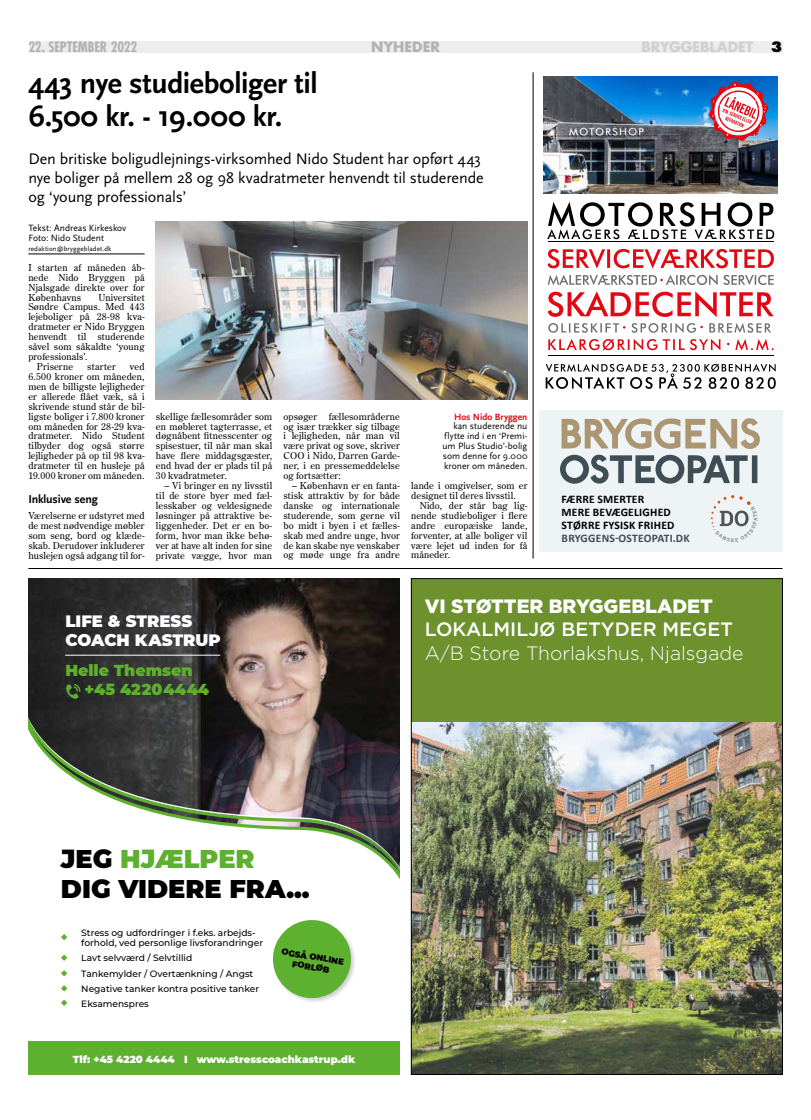
<style>
.page{position:relative;width:811px;height:1120px;background:#fff}
.page>*{position:absolute;margin:0;border:0;box-sizing:border-box;transform-origin:0 0}
.t1{font:700 30px/33px "Scala Sans";letter-spacing:-.015em;color:#000}
.t2{font:900 25.6px/30.7px "Montserrat";color:#000}
.t3{font:300 19.3px "Gotham";color:#fff}
.t4{font:500 19.3px "Gotham";color:#fff}
.t5{font:900 19.3px "Gotham";color:#fff}
.t6{font:900 16.5px/19.8px "Montserrat";color:#fff}
.t7{font:16px/19.2px "Scala Sans";letter-spacing:-.01em;color:#000}
.t8{font:900 15.8px/19px "Montserrat";color:#5eb130}
.t9{font:700 condensed 14px "Futura";letter-spacing:-.01em;color:#b3b2b2}
.t10{font:700 14px "Futura";letter-spacing:-.005em;color:#d0d0d0}
.t11{font:700 14px "Futura";color:#b3b2b2}
.t12{font:800 14px "Futura";color:#000}
.t13{font:700 12px "Scala Sans";letter-spacing:-.015em;color:#000}
.t14{font:700 11.6px/13.2px "Calibri";letter-spacing:.02em;color:#000}
.t15{font:700 11.6px "Calibri";letter-spacing:.02em;color:#3f4e55}
.t16{font:900 10.2px "Montserrat";color:#fff}
.t17{font:9.5px/9.9px "Century Old Style Std";letter-spacing:.01em;color:#000;text-align:justify}
.t18{font:9.5px/9.9px "Scala Sans";letter-spacing:.005em;color:#000}
.t19{font:700 9.5px "Scala Sans";color:#e30a14}
.t20{font:500 9.1px/15.2px "Montserrat";color:#000}
.t21{font:900 8.4px/10.1px "Montserrat";color:#000;text-align:center}
.t22{font:7px "Scala Sans";letter-spacing:.015em;color:#000}
.s1{color:#5eb130}
</style>
<div class="page">
<div style="left:29px;top:41px;width:753px;height:11px;background:#ededed"></div>
<div style="left:539px;top:410px;width:243px;height:141px;background:#eef3f6"></div>
<svg style="left:560px;top:418px;width:200px;height:66px"></svg>
<div style="left:752px;top:455px;width:5px;height:28px;background:#3f4e55"></div>
<img style="left:544px;top:77px;width:233px;height:116px">
<svg style="left:547px;top:249px;width:227px;height:20px"></svg>
<svg style="left:547px;top:202px;width:227px;height:37px"></svg>
<svg style="left:548px;top:291px;width:225px;height:26px"></svg>
<svg style="left:545px;top:364px;width:230px;height:25px"></svg>
<hr style="left:548px;top:241px;width:225px;height:1px;background:#000">
<hr style="left:548px;top:355px;width:225px;height:1px;background:#000">
<svg style="left:548px;top:275px;width:225px;height:10px"></svg>
<svg style="left:548px;top:323px;width:223px;height:10px"></svg>
<svg style="left:548px;top:339px;width:225px;height:11px"></svg>
<svg style="left:708px;top:81px;width:60px;height:63px"></svg>
<hr style="left:28px;top:568px;width:754px;height:1px;background:#000">
<hr style="left:533px;top:72px;width:1px;height:486px;background:#000">
<hr style="left:28px;top:254px;width:117px;height:1px;background:#000">
<img style="left:156px;top:221px;width:371px;height:179px">
<svg style="left:28px;top:578px;width:372px;height:125px;background:#423b38"></svg>
<svg style="left:28px;top:703px;width:372px;height:300px"></svg>
<div style="left:28px;top:1041px;width:372px;height:33px;background:#5eb130"></div>
<hr style="left:65px;top:655px;width:155px;height:1px;background:#fff">
<svg style="left:66px;top:684px;width:15px;height:15px"></svg>
<div style="left:271px;top:918px;width:86px;height:86px;background:#000;opacity:.2"></div>
<div style="left:273px;top:920px;width:78px;height:78px;background:#5eb130;border-radius:50%"></div>
<svg style="left:61px;top:934px;width:6px;height:6px"></svg>
<svg style="left:61px;top:954px;width:6px;height:7px"></svg>
<svg style="left:61px;top:970px;width:6px;height:6px"></svg>
<svg style="left:61px;top:985px;width:6px;height:6px"></svg>
<svg style="left:61px;top:999px;width:6px;height:7px"></svg>
<div style="left:411px;top:578px;width:371px;height:496px;background:#6c912d"></div>
<img style="left:413px;top:723px;width:367px;height:349px">
<svg style="left:711px;top:495px;width:40px;height:35px"></svg>
<h3 class="t9" style="left:28px;top:38px;width:111px">22. SEPTEMBER 2022</h3>
<h3 class="t11" style="left:371px;top:38px;width:70px">NYHEDER</h3>
<h3 class="t10" style="left:641px;top:38px;width:113px">BRYGGEBLADET</h3>
<h3 class="t12" style="left:771px;top:38px;width:13px">3</h3>
<h1 class="t1" style="left:28px;top:68px;width:291px">443 nye studieboliger til<br>6.500 kr. - 19.000 kr.</h1>
<h3 class="t7" style="left:28px;top:149px;width:457px">Den britiske boligudlejnings-virksomhed Nido Student har opført 443 nye boliger på mellem 28 og 98 kvadratmeter henvendt til studerende og ‘young professionals’</h3>
<p class="t18" style="left:28px;top:223px;width:100px">Tekst: Andreas Kirkeskov<br>Foto: Nido Student</p>
<p class="t22" style="left:28px;top:245px;width:85px">redaktion@bryggebladet.dk</p>
<p class="t17" style="left:28px;top:262px;width:118px">I starten af måneden åb&shy;nede Nido Bryggen på Njalsgade direkte over for Københavns</p>
<p class="t17" style="left:98px;top:292px;width:48px">Universitet</p>
<p class="t17" style="left:28px;top:302px;width:118px">Søndre Campus. Med 443</p>
<p class="t17" style="left:28px;top:312px;width:118px">lejeboliger på 28-98 kva-</p>
<p class="t17" style="left:28px;top:322px;width:118px">dratmeter er Nido Bryggen</p>
<p class="t17" style="left:28px;top:332px;width:118px">henvendt til studerende</p>
<p class="t17" style="left:28px;top:342px;width:118px">såvel som såkaldte ‘young</p>
<p class="t17" style="left:28px;top:351px;width:61px">professionals’.</p>
<p class="t17" style="left:37px;top:361px;width:38px">Priserne</p>
<p class="t17" style="left:87px;top:361px;width:30px">starter</p>
<p class="t17" style="left:28px;top:361px;width:118px;text-indent:102px">ved 6.500 kroner om måneden, men de billigste lejligheder er allerede flået væk, så i skrivende stund står de bil&shy;ligste boliger i 7.800 kroner om måneden for 28-29 kva&shy;dratmeter. Nido Student tilbyder dog også større lejligheder på op til 98 kva&shy;dratmeter til en husleje på 19.000 kroner om måneden.</p>
<p class="t13" style="left:28px;top:492px;width:71px">I nklusive seng</p>
<p class="t17" style="left:28px;top:510px;width:118px">Værelserne er udstyret med de mest nødvendige møbler som seng, bord og klæde&shy;skab. Derudover inkluderer huslejen også adgang til for-</p>
<p class="t17" style="left:283px;top:411px;width:118px">opsøger fællesområderne og især trækker sig tilbage i lejligheden, når man vil være privat og sove, skriver COO i Nido, Darren Garde&shy;ner, i en pressemeddelelse og fortsætter:</p>
<p class="t17" style="left:283px;top:480px;width:118px;text-indent:9px">– København er en fanta&shy;stisk attraktiv by for både danske og internationale studerende, som gerne vil bo midt i byen i et fælles&shy;skab med andre unge, hvor de kan skabe nye venskaber og møde unge fra andre</p>
<p class="t17" style="left:411px;top:480px;width:118px">lande i omgivelser, som er designet til deres livsstil.</p>
<p class="t17" style="left:156px;top:411px;width:118px">skellige fællesområder som en møbleret tagterrasse, et døgnåbent fitnesscenter og spisestuer, til når man skal have flere middagsgæster, end hvad der er plads til på 30 kvadratmeter.</p>
<p class="t17" style="left:156px;top:480px;width:118px;text-indent:9px">– Vi bringer en ny livsstil til de store byer med fæl&shy;lesskaber og veldesignede løsninger på attraktive be&shy;liggenheder. Det er en bo&shy;form, hvor man ikke behø&shy;ver at have alt inden for sine private vægge, hvor man</p>
<p class="t19" style="left:454px;top:411px;width:75px">Hos Nido Bryggen</p>
<p class="t18" style="left:442px;top:421px;width:86px;text-align:justify;text-indent:11px">kan studerende nu flytte ind i en ‘Premi&shy;um Plus Studio’-bolig som denne for 9.000 kroner om måneden.</p>
<p class="t17" style="left:411px;top:500px;width:118px;text-indent:9px">Nido, der står bag lig&shy;nende studieboliger i flere andre europæiske lande, forventer, at alle boliger vil være lejet ud inden for få måneder.</p>
<p class="t14" style="left:561px;top:492px;width:114px">FÆRRE SMERTER<br>MERE BEVÆGELIGHED<br>STØRRE FYSISK FRIHED</p>
<p class="t15" style="left:561px;top:531px;width:130px">BRYGGENS-OSTEOPATI.DK</p>
<h3 class="t6" style="left:65px;top:610px;width:157px">LIFE &amp; STRESS<br>COACH KASTRUP</h3>
<h3 class="t8" style="left:84px;top:659px;width:126px;text-indent:-19px">Helle Themsen +45 42204444</h3>
<h2 class="t2" style="left:61px;top:841px;width:250px">JEG <span class="s1">HJÆLPER<br></span>DIG VIDERE FRA...</h2>
<p class="t20" style="left:81px;top:926px;width:183px;line-height:10.9px">Stress og udfordringer i f.eks. arbejds&shy;forhold, ved personlige livsforandringer</p>
<p class="t20" style="left:81px;top:949px;width:179px">Lavt selvværd / Selvtillid<br>Tankemylder / Overtænkning / Angst<br>Negative tanker kontra positive tanker<br>Eksamenspres</p>
<p class="t21" style="left:282px;top:946px;width:65px;rotate:9deg">OGSÅ ONLINE<br>FORLØB</p>
<p class="t16" style="left:73px;top:1051px;width:284px">Tlf: +45 4220 4444 I www.stresscoachkastrup.dk</p>
<h3 class="t5" style="left:425px;top:593px;width:289px">VI STØTTER BRYGGEBLADET</h3>
<h3 class="t4" style="left:425px;top:617px;width:309px">LOKALMILJØ BETYDER MEGET</h3>
<h3 class="t3" style="left:425px;top:640px;width:320px">A/B Store Thorlakshus, Njalsgade</h3>
</div>
